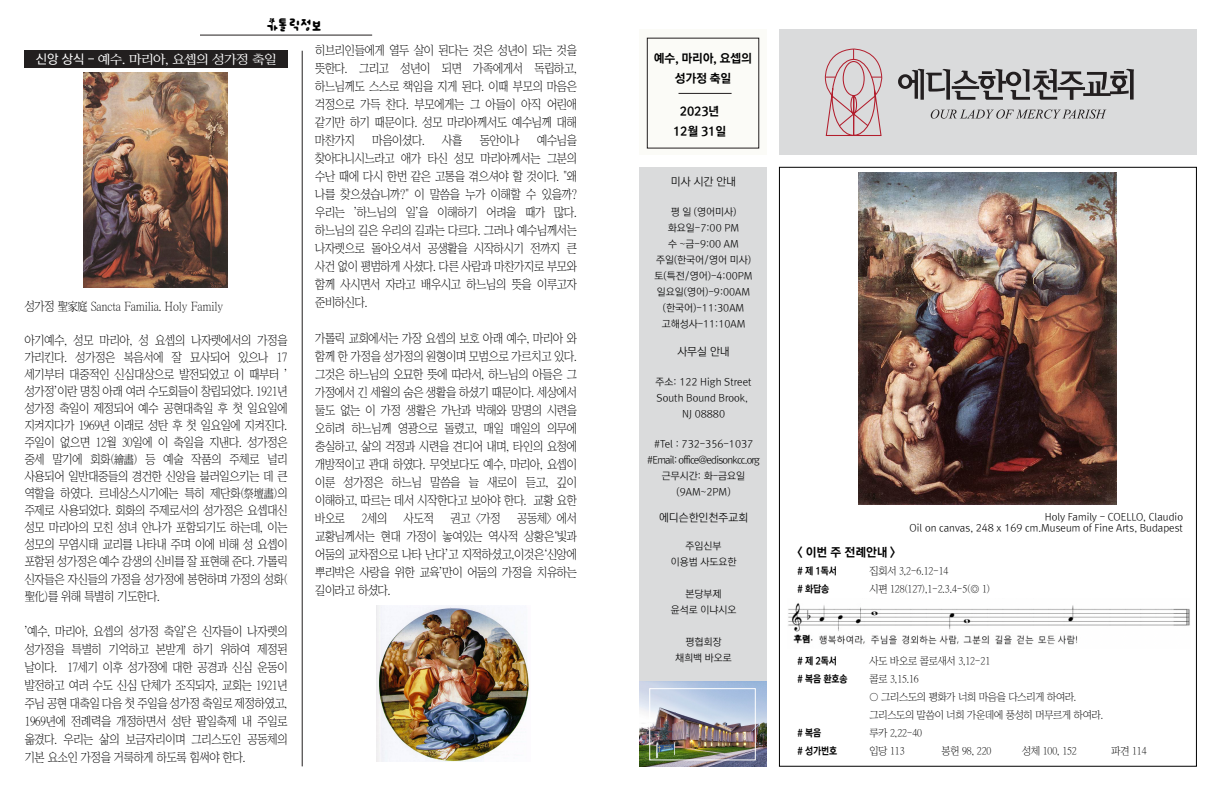
<style>
.page{position:relative;width:1224px;height:792px;background:#fff}
.page>*{position:absolute;margin:0;border:0;box-sizing:border-box;transform-origin:0 0}
.t1{font:14px "Rix Sweet Choco B";color:#000}
.t2{font:12px/18px "Rix S Mj L";letter-spacing:-.01em;color:#000;text-align:justify;scale:.84 1}
.t3{font:12px/20px "Rix M Go EB";letter-spacing:-.01em;color:#000;text-align:center}
.t4{font:12px "Rix S Mj B";color:#fff}
.t5{font:11px "Rix M Go L";color:#000}
.t6{font:10px/16px "Rix M Go L";color:#000;text-align:center}
.t7{font:10px/18px "Rix S Mj L";letter-spacing:-.01em;color:#000;scale:.9 1}
.t8{font:10px/16px "Rix M Go L";letter-spacing:-.075em;color:#000;text-align:center}
.t9{font:10px "Rix M Go EB";letter-spacing:-.01em;color:#000;scale:.9 1}
.s1{font-family:"Rix M Go M";font-size:12.6px}
</style>
<div class="page">
<div style="left:640px;top:29px;width:127px;height:126px;background:#f9f9f2"></div>
<div style="left:779px;top:30px;width:417px;height:125px;background:#dadbdc"></div>
<svg style="left:824px;top:49px;width:59px;height:87px"></svg>
<div style="left:639px;top:167px;width:128px;height:599px;background:#dadbdc"></div>
<svg style="left:898px;top:69px;width:236px;height:31px"></svg>
<svg style="left:931px;top:109px;width:176px;height:10px"></svg>
<hr style="left:679px;top:93px;width:53px;height:1px;background:#231f20">
<img style="left:639px;top:682px;width:128px;height:84px">
<div style="left:650px;top:689px;width:105px;height:71px;border:1px solid #fff"></div>
<img style="left:859px;top:172px;width:258px;height:332px">
<hr style="left:302px;top:51px;width:1px;height:715px;background:#221f1f">
<hr style="left:200px;top:35px;width:172px;height:1px;background:#221f1f">
<div style="left:24px;top:50px;width:264px;height:18px;background:#221f1f"></div>
<img style="left:83px;top:73px;width:145px;height:214px">
<img style="left:376px;top:606px;width:153px;height:156px">
<img style="left:788px;top:603px;width:402px;height:42px">
<p class="t1" style="left:266px;top:17px;width:57px">가톨릭정보</p>
<p class="t4" style="left:36px;top:53px;width:242px"><span class="s1">신앙 상식 -</span> 예수. 마리아, 요셉의 성가정 축일</p>
<p class="t2" style="left:315px;top:41px;width:313px">히브리인들에게 열두 살이 된다는 것은 성년이 되는 것을 뜻한다. 그리고 성년이 되면 가족에게서 독립하고, 하느님께도 스스로 책임을 지게 된다. 이때 부모의 마음은 걱정으로 가득 찬다. 부모에게는 그 아들이 아직 어린애 같기만 하기 때문이다. 성모 마리아께서도 예수님께 대해 마찬가지</p>
<p class="t2" style="left:315px;top:131px;width:313px;text-indent:222px">예수님을 찾아다니시느라고 애가 타신 성모 마리아께서는 그분의 수난 때에 다시 한번 같은 고통을 겪으셔야 할 것이다. "왜 나를 찾으셨습니까?" 이 말씀을 누가 이해할 수 있을까? 우리는 ’하느님의 일’을 이해하기 어려울 때가 많다. 하느님의 길은 우리의 길과는 다르다. 그러나 예수님께서는 나자렛으로 돌아오셔서 공생활을 시작하시기 전까지 큰 사건 없이 평범하게 사셨다. 다른 사람과 마찬가지로 부모와 함께 사시면서 자라고 배우시고 하느님의 뜻을 이루고자 준비하신다.</p>
<p class="t2" style="left:315px;top:329px;width:313px">가톨릭 교회에서는 가장 요셉의 보호 아래 예수, 마리아 와 함께 한 가정을 성가정의 원형이며 모범으로 가르치고 있다. 그것은 하느님의 오묘한 뜻에 따라서, 하느님의 아들은 그 가정에서 긴 세월의 숨은 생활을 하셨기 때문이다. 세상에서 둘도 없는 이 가정 생활은 가난과 박해와 망명의 시련을 오히려 하느님께 영광으로 돌렸고, 매일 매일의 의무에 충실하고, 삶의 걱정과 시련을 견디어 내며, 타인의 요청에 개방적이고 관대 하였다. 무엇보다도 예수, 마리아, 요셉이 이룬 성가정은 하느님 말씀을 늘 새로이 듣고, 깊이 이해하고, 따르는 데서 시작한다고 보아야 한다. 교황 요한 바오로</p>
<p class="t2" style="left:372px;top:131px;width:64px">마음이셨다.</p>
<p class="t2" style="left:442px;top:131px;width:25px">사흘</p>
<p class="t2" style="left:480px;top:131px;width:49px">동안이나</p>
<p class="t2" style="left:25px;top:298px;width:238px">성가정 聖家庭 Sancta Familia. Holy Family</p>
<p class="t2" style="left:25px;top:332px;width:314px;line-height:17px">아기예수, 성모 마리아, 성 요셉의 나자렛에서의 가정을 가리킨다. 성가정은 복음서에 잘 묘사되어 있으나 17 세기부터 대중적인 신심대상으로 발전되었고 이 때부터 ’ 성가정’이란 명칭 아래 여러 수도회들이 창립되었다. 1921년 성가정 축일이 제정되어 예수 공현대축일 후 첫 일요일에 지켜지다가 1969년 이래로 성탄 후 첫 일요일에 지켜진다. 주일이 없으면 12월 30일에 이 축일을 지낸다. 성가정은 중세 말기에 회화(繪畵) 등 예술 작품의 주체로 널리 사용되어 일반대중들의 경건한 신앙을 불러일으키는 데 큰 역할을 하였다. 르네상스시기에는 특히 제단화(祭壇畵)의 주제로 사용되었다. 회화의 주제로서의 성가정은 요셉대신 성모 마리아의 모친 성녀 안나가 포함되기도 하는데, 이는 성모의 무염시태 교리를 나타내 주며 이에 비해 성 요셉이 포함된 성가정은 예수 강생의 신비를 잘 표현해 준다. 가톨릭 신자들은 자신들의 가정을 성가정에 봉헌하며 가정의 성화(聖化)를 위해 특별히 기도한다.</p>
<p class="t2" style="left:25px;top:622px;width:314px">’예수, 마리아, 요셉의 성가정 축일’은 신자들이 나자렛의 성가정을 특별히 기억하고 본받게 하기 위하여 제정된 날이다. 17세기 이후 성가정에 대한 공경과 신심 운동이 발전하고 여러 수도 신심 단체가 조직되자, 교회는 1921년 주님 공현 대축일 다음 첫 주일을 성가정 축일로 제정하였고, 1969년에 전례력을 개정하면서 성탄 팔일축제 내 주일로 옮겼다. 우리는 삶의 보금자리이며 그리스도인 공동체의 기본 요소인 가정을 거룩하게 하도록 힘써야 한다.</p>
<p class="t2" style="left:315px;top:509px;width:313px;text-indent:202px">공동체〉에서 교황님께서는 현대 가정이 놓여있는 역사적 상황은‘빛과 어둠의 교차점으로 나타 난다’고 지적하셨고,이것은‘신앙에 뿌리박은 사랑을 위한 교육’만이 어둠의 가정을 치유하는 길이라고 하셨다.</p>
<p class="t2" style="left:362px;top:509px;width:32px">2세의</p>
<p class="t2" style="left:404px;top:509px;width:37px">사도적</p>
<p class="t2" style="left:451px;top:509px;width:61px">권고〈가정</p>
<p class="t3" style="left:654px;top:48px;width:100px">예수, 마리아, 요셉의 성가정 축일</p>
<p class="t3" style="left:673px;top:101px;width:55px">2023년<br>12월 31일</p>
<p class="t5" style="left:671px;top:176px;width:67px">미사 시간 안내</p>
<p class="t6" style="left:655px;top:205px;width:100px">평 일 (영어미사) 화요일-7:00 PM<br>수 ~금-9:00 AM 주일(한국어/영어 미사) 토(특전/영어)-4:00PM 일요일(영어)-9:00AM (한국어)-11:30AM 고해성사-11:10AM</p>
<p class="t5" style="left:677px;top:346px;width:54px">사무실 안내</p>
<p class="t6" style="left:656px;top:375px;width:97px">주소: 122 High Street<br>South Bound Brook,<br>NJ 08880</p>
<p class="t8" style="left:647px;top:437px;width:114px">#Tel : 732-356-1037 #Email: office@edisonkcc.org 근무시간: 화-금요일 (9AM~2PM)</p>
<p class="t5" style="left:659px;top:512px;width:91px">에디슨한인천주교회</p>
<p class="t6" style="left:671px;top:539px;width:67px">주임신부<br>이용범 사도요한</p>
<p class="t6" style="left:671px;top:587px;width:67px">본당부제<br>윤석로 이냐시오</p>
<p class="t6" style="left:675px;top:635px;width:58px">평협회장 채희백 바오로</p>
<p class="t6" style="left:910px;top:511px;width:275px;line-height:11px;text-align:right">Holy Family - COELLO, Claudio<br>Oil on canvas, 248 x 169 cm.Museum of Fine Arts, Budapest</p>
<p class="t3" style="left:798px;top:543px;width:99px">&lt; 이번 주 전례안내 &gt;</p>
<p class="t9" style="left:798px;top:566px;width:45px"># 제 1독서</p>
<p class="t7" style="left:870px;top:562px;width:89px">집회서 3,2-6.12-14</p>
<p class="t9" style="left:798px;top:584px;width:37px"># 화답송</p>
<p class="t7" style="left:870px;top:580px;width:136px">시편 128(127),1-2.3.4-5(◎ 1)</p>
<p class="t9" style="left:798px;top:656px;width:45px"># 제 2독서</p>
<p class="t7" style="left:870px;top:652px;width:136px">사도 바오로 콜로새서 3,12-21</p>
<p class="t9" style="left:798px;top:674px;width:57px"># 복음 환호송</p>
<p class="t7" style="left:870px;top:670px;width:56px">콜로 3,15.16</p>
<p class="t7" style="left:870px;top:688px;width:261px">○ 그리스도의 평화가 너희 마음을 다스리게 하여라. 그리스도의 말씀이 너희 가운데에 풍성히 머무르게 하여라.</p>
<p class="t9" style="left:798px;top:728px;width:28px"># 복음</p>
<p class="t7" style="left:870px;top:724px;width:60px">루카 2,22-40</p>
<p class="t9" style="left:798px;top:746px;width:46px"># 성가번호</p>
<p class="t7" style="left:870px;top:742px;width:40px">입당 113</p>
<p class="t7" style="left:942px;top:742px;width:57px">봉헌 98, 220</p>
<p class="t7" style="left:1022px;top:742px;width:62px">성체 100, 152</p>
<p class="t7" style="left:1112px;top:742px;width:40px">파견 114</p>
</div>
